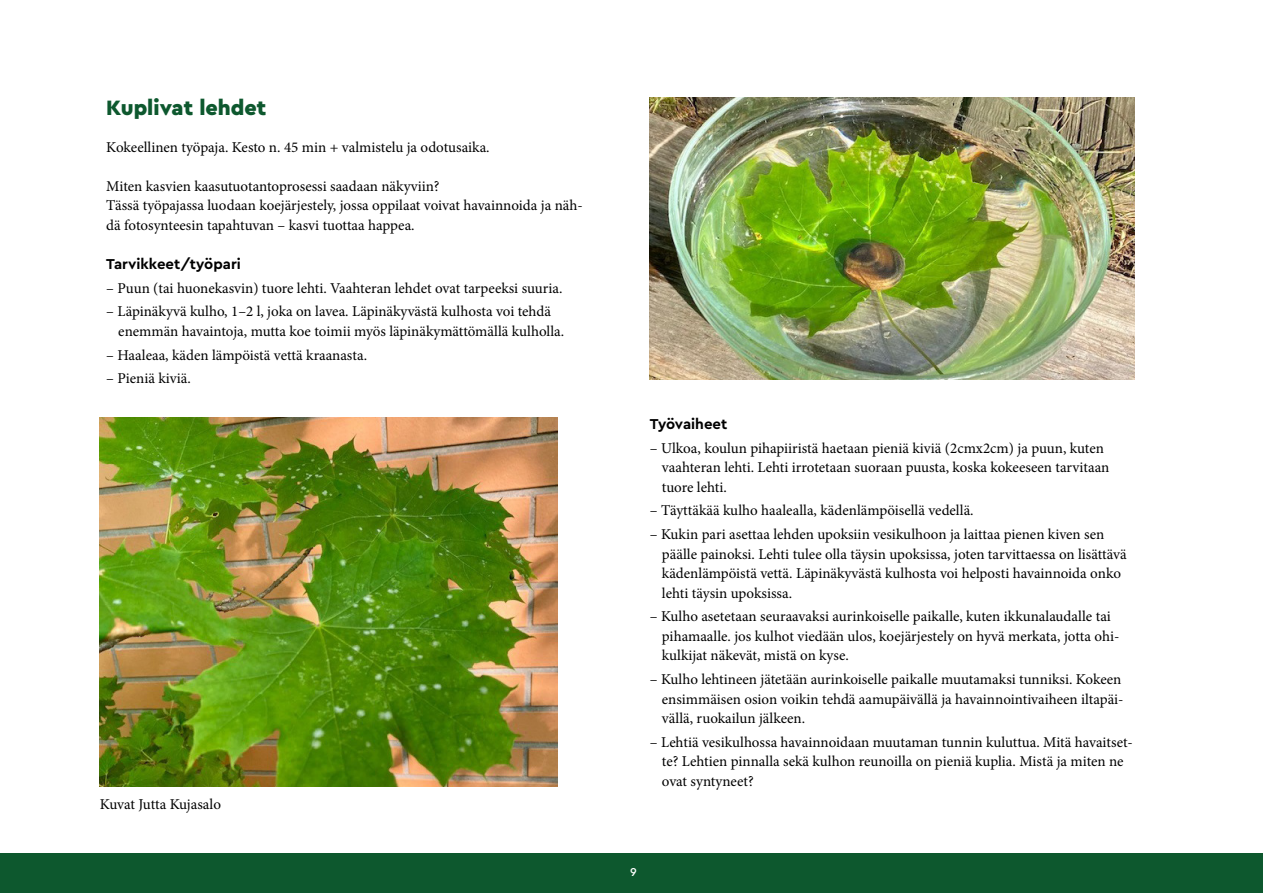
<style>
.page{position:relative;width:1263px;height:893px;background:#fff}
.page>*{position:absolute;margin:0;border:0;box-sizing:border-box;transform-origin:0 0}
.H2_otsikko{font:900 21.75px "Cera PRO";color:#0d582e}
.leipis{font:15px/19.5px "Minion Pro";color:#000}
.leipis-2{font:700 15px "Cera PRO";color:#000}
.t1{font:500 12px "Cera PRO";color:#fff}
</style>
<div class="page">
<div style="left:0;top:853px;width:1263px;height:40px;background:#0d582e"></div>
<img style="left:100px;top:417px;width:457px;height:370px">
<img style="left:650px;top:98px;width:485px;height:282px">
<p class="H2_otsikko" style="left:106px;top:94px;width:162px">Kuplivat lehdet</p>
<p class="leipis" style="left:106px;top:137px;width:385px">Kokeellinen työpaja. Kesto n. 45 min + valmistelu ja odotusaika.</p>
<p class="leipis" style="left:106px;top:176px;width:335px">Miten kasvien kaasutuotantoprosessi saadaan näkyviin?</p>
<p class="leipis" style="left:106px;top:196px;width:478px">Tässä työpajassa luodaan koejärjestely, jossa oppilaat voivat havainnoida ja näh&shy;dä fotosynteesin tapahtuvan – kasvi tuottaa happea.</p>
<p class="leipis-2" style="left:106px;top:254px;width:136px">Tarvikkeet/työpari</p>
<p class="leipis" style="left:106px;top:278px;width:458px">– Puun (tai huonekasvin) tuore lehti. Vaahteran lehdet ovat tarpeeksi suuria.</p>
<p class="leipis" style="left:118px;top:302px;width:447px;text-indent:-12px">– Läpinäkyvä kulho, 1–2 l, joka on lavea. Läpinäkyvästä kulhosta voi tehdä enemmän havaintoja, mutta koe toimii myös läpinäkymättömällä kulholla.</p>
<p class="leipis" style="left:106px;top:345px;width:262px">– Haaleaa, käden lämpöistä vettä kraanasta.</p>
<p class="leipis" style="left:106px;top:369px;width:86px">– Pieniä kiviä.</p>
<p class="leipis" style="left:100px;top:795px;width:123px">Kuvat Jutta Kujasalo</p>
<p class="leipis-2" style="left:650px;top:414px;width:79px">Työvaiheet</p>
<p class="leipis" style="left:662px;top:438px;width:449px;text-indent:-12px">– Ulkoa, koulun pihapiiristä haetaan pieniä kiviä (2cmx2cm) ja puun, kuten vaahteran lehti. Lehti irrotetaan suoraan puusta, koska kokeeseen tarvitaan tuore lehti.</p>
<p class="leipis" style="left:650px;top:501px;width:325px">– Täyttäkää kulho haalealla, kädenlämpöisellä vedellä.</p>
<p class="leipis" style="left:662px;top:525px;width:466px;text-indent:-12px">– Kukin pari asettaa lehden upoksiin vesikulhoon ja laittaa pienen kiven sen päälle painoksi. Lehti tulee olla täysin upoksissa, joten tarvittaessa on lisättävä kädenlämpöistä vettä. Läpinäkyvästä kulhosta voi helposti havainnoida onko lehti täysin upoksissa.</p>
<p class="leipis" style="left:662px;top:607px;width:459px;text-indent:-12px">– Kulho asetetaan seuraavaksi aurinkoiselle paikalle, kuten ikkunalaudalle tai pihamaalle. jos kulhot viedään ulos, koejärjestely on hyvä merkata, jotta ohi&shy;kulkijat näkevät, mistä on kyse.</p>
<p class="leipis" style="left:662px;top:670px;width:463px;text-indent:-12px">– Kulho lehtineen jätetään aurinkoiselle paikalle muutamaksi tunniksi. Kokeen ensimmäisen osion voikin tehdä aamupäivällä ja havainnointivaiheen iltapäi&shy;vällä, ruokailun jälkeen.</p>
<p class="leipis" style="left:662px;top:732px;width:472px;text-indent:-12px">– Lehtiä vesikulhossa havainnoidaan muutaman tunnin kuluttua. Mitä havaitset&shy;te? Lehtien pinnalla sekä kulhon reunoilla on pieniä kuplia. Mistä ja miten ne ovat syntyneet?</p>
<p class="t1" style="left:630px;top:864px;width:8px">9</p>
</div>
